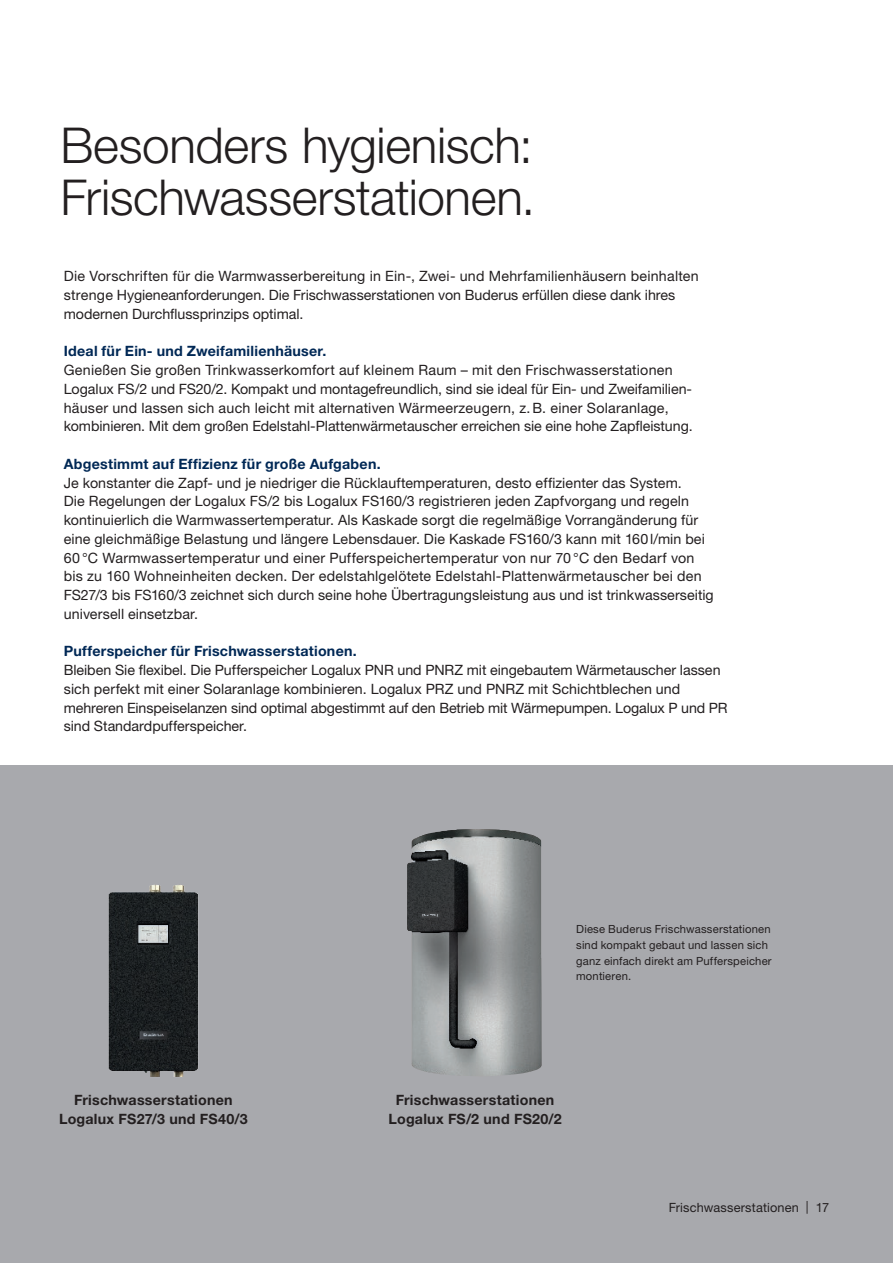
<style>
.page{position:relative;width:893px;height:1263px;background:#fff}
.page>*{position:absolute;margin:0;border:0;box-sizing:border-box;transform-origin:0 0}
.t1{font:300 49.5px/52.5px "Helvetica Neue LT Pro";letter-spacing:-.01em;color:#231f20}
.t2{font:14.25px/18.8px "Helvetica Neue LT Pro";letter-spacing:.005em;color:#231f20}
.t3{font:700 14.25px "Helvetica Neue LT Pro";letter-spacing:.015em;color:#002855}
.t4{font:700 14.25px/18.8px "Helvetica Neue LT Pro";letter-spacing:.015em;color:#231f20;text-align:center}
.t5{font:12.75px "Helvetica Neue LT Pro";letter-spacing:.01em;color:#231f20}
.t6{font:11.25px/15.8px "Helvetica Neue LT Pro";letter-spacing:.015em;color:#231f20}
</style>
<div class="page">
<div style="left:0;top:765px;width:893px;height:498px;background:#a8a9ad"></div>
<img style="left:108px;top:884px;width:90px;height:193px">
<img style="left:407px;top:829px;width:135px;height:246px">
<h1 class="t1" style="left:61px;top:118px;width:476px">Besonders hygienisch:<br>Frischwasserstationen.</h1>
<p class="t2" style="left:64px;top:266px;width:636px">Die Vorschriften für die Warmwasserbereitung in Ein-, Zwei- und Mehrfamilienhäusern beinhalten strenge Hygieneanforderungen. Die Frischwasserstationen von Buderus erfüllen diese dank ihres modernen Durchflussprinzips optimal.</p>
<p class="t3" style="left:64px;top:342px;width:264px">Ideal für Ein- und Zweifamilienhäuser.</p>
<p class="t2" style="left:64px;top:360px;width:630px">Genießen Sie großen Trinkwasserkomfort auf kleinem Raum – mit den Frischwasserstationen Logalux FS/2 und FS20/2. Kompakt und montagefreundlich, sind sie ideal für Ein- und Zweifamilien&shy;häuser und lassen sich auch leicht mit alternativen Wärmeerzeugern, z.B. einer Solaranlage, kombinieren. Mit dem großen Edelstahl-Plattenwärmetauscher erreichen sie eine hohe Zapfleistung.</p>
<p class="t3" style="left:64px;top:455px;width:318px">Abgestimmt auf Effizienz für große Aufgaben.</p>
<p class="t2" style="left:64px;top:473px;width:651px">Je konstanter die Zapf- und je niedriger die Rücklauftemperaturen, desto effizienter das System.<br>Die Regelungen der Logalux FS/2 bis Logalux FS160/3 registrieren jeden Zapfvorgang und regeln kontinuierlich die Warmwassertemperatur. Als Kaskade sorgt die regelmäßige Vorrangänderung für eine gleichmäßige Belastung und längere Lebensdauer. Die Kaskade FS160/3 kann mit 160l/min bei 60 °C Warmwassertemperatur und einer Pufferspeichertemperatur von nur 70 °C den Bedarf von bis zu 160 Wohneinheiten decken. Der edelstahlgelötete Edelstahl-Plattenwärmetauscher bei den FS27/3 bis FS160/3 zeichnet sich durch seine hohe Übertragungsleistung aus und ist trinkwasserseitig universell einsetzbar.</p>
<p class="t3" style="left:64px;top:642px;width:294px">Pufferspeicher für Frischwasserstationen.</p>
<p class="t2" style="left:64px;top:660px;width:665px">Bleiben Sie flexibel. Die Pufferspeicher Logalux PNR und PNRZ mit eingebautem Wärmetauscher lassen sich perfekt mit einer Solaranlage kombinieren. Logalux PRZ und PNRZ mit Schichtblechen und mehreren Einspeiselanzen sind optimal abgestimmt auf den Betrieb mit Wärmepumpen. Logalux P und PR sind Standardpufferspeicher.</p>
<p class="t6" style="left:576px;top:921px;width:197px">Diese Buderus Frischwasserstationen sind kompakt gebaut und lassen sich ganz einfach direkt am Pufferspeicher montieren.</p>
<p class="t4" style="left:59px;top:1090px;width:190px">Frischwasserstationen<br>Logalux FS27/3 und FS40/3</p>
<p class="t4" style="left:389px;top:1090px;width:174px">Frischwasserstationen<br>Logalux FS/2 und FS20/2</p>
<p class="t5" style="left:753px;top:1199px;width:78px">Einstieg | 17</p>
<p class="t5" style="left:669px;top:1199px;width:132px">Frischwasserstation n</p>
</div>
